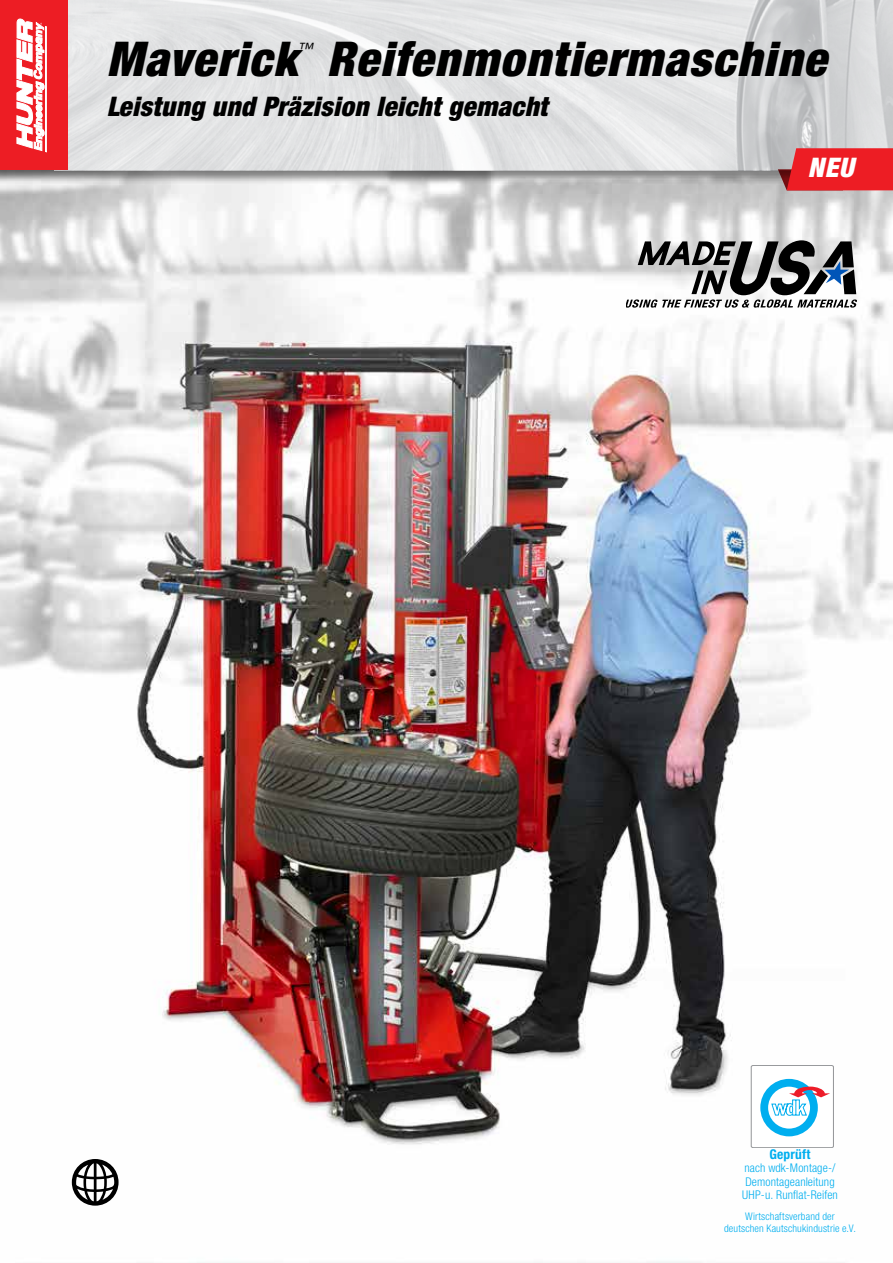
<style>
.page{position:relative;width:893px;height:1263px;background:#fff}
.page>*{position:absolute;margin:0;border:0;box-sizing:border-box;transform-origin:0 0}
.t1{font:72px "Modern Pictograms";color:#000}
.t2{font:italic 900 condensed 48px "Helvetica Neue LT Std";letter-spacing:.03em;color:#000}
.t3{font:italic 900 condensed 27px "Helvetica Neue LT Std";letter-spacing:.015em;color:#000}
.t4{font:italic 900 condensed 27px "Helvetica Neue LT Std";color:#fff}
.t5{font:italic condensed 15.75px "Helvetica Neue LT Std";color:#000}
.t6{font:700 condensed 13.5px "Helvetica Neue LT Std";letter-spacing:.015em;color:#00aeef}
.t7{font:300 condensed 12px/13.5px "Helvetica Neue LT Std";letter-spacing:.01em;color:#00aeef}
.t8{font:300 condensed 10.5px/12px "Helvetica Neue LT Std";letter-spacing:.015em;color:#00aeef;text-align:center}
</style>
<div class="page">
<img style="left:0;top:185px;width:893px;height:1078px">
<div style="left:0;top:0;width:893px;height:185px;background:#000;opacity:.5"></div>
<img style="left:68px;top:0;width:825px;height:170px">
<div style="left:0;top:0;width:68px;height:170px;background:#ed1d24"></div>
<div style="left:45px;top:26px;width:2px;height:126px;border:1px solid #fff"></div>
<svg style="left:17px;top:19px;width:27px;height:132px"></svg>
<svg style="left:778px;top:148px;width:115px;height:42px;background:#e42b31"></svg>
<svg style="left:626px;top:240px;width:230px;height:68px"></svg>
<svg style="left:751px;top:1065px;width:83px;height:83px"></svg>
<h3 class="t5" style="left:297px;top:39px;width:17px">™</h3>
<h2 class="t2" style="left:327px;top:30px;width:501px">Reifenmontiermaschine</h2>
<h3 class="t3" style="left:107px;top:89px;width:442px">Leistung und Präzision leicht gemacht</h3>
<h2 class="t2" style="left:107px;top:30px;width:192px">Maverick</h2>
<h1 class="t1" style="left:68px;top:1147px;width:57px">w</h1>
<h3 class="t4" style="left:808px;top:151px;width:48px">NEU</h3>
<p class="t6" style="left:769px;top:1146px;width:43px">Geprüft</p>
<p class="t7" style="left:742px;top:1161px;width:97px">nach wdk-Montage-/<br>Demontageanleitung<br>UHP-u. Runflat-Reifen</p>
<p class="t8" style="left:724px;top:1210px;width:133px">Wirtschaftsverband der<br>deutschen Kautschukindustrie e.V.</p>
</div>
